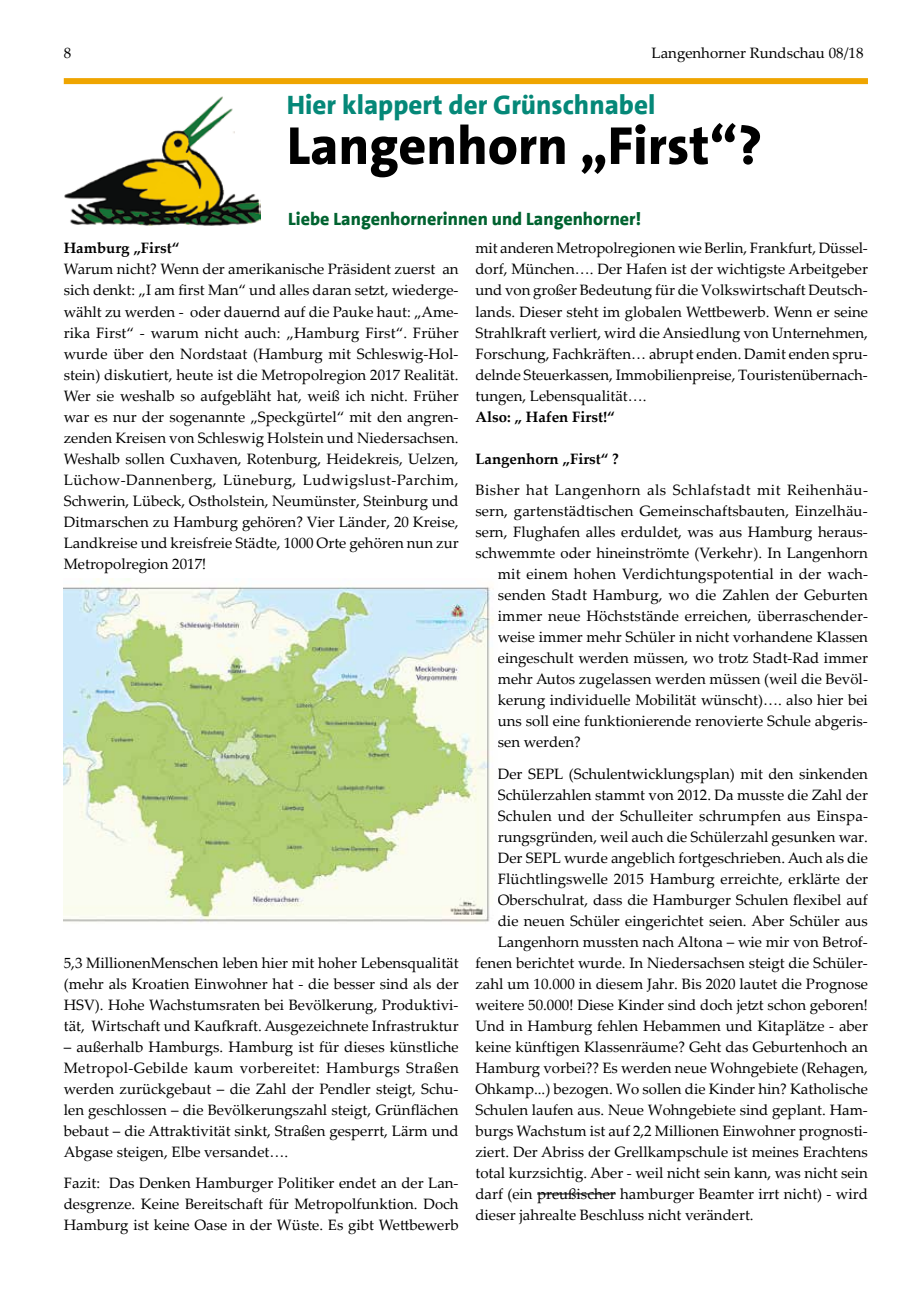
<style>
.page{position:relative;width:919px;height:1289px;background:#fff}
.page>*{position:absolute;margin:0;border:0;box-sizing:border-box;transform-origin:0 0}
.t1{font:800 54px "SPD The Sans";color:#000}
.t2{font:800 27px "SPD The Sans";color:#058878}
.t3{font:800 18px "SPD The Sans";color:#006330}
.t4{font:15px/21px "Palatino Linotype";color:#000;text-align:justify}
.t5{font:700 15px "Palatino Linotype";color:#000}
.t6{font:15px "Palatino Linotype";letter-spacing:.03em;color:#000}
</style>
<div class="page">
<div style="left:64px;top:78px;width:803px;height:6px;background:#efa500"></div>
<img style="left:64px;top:96px;width:196px;height:130px">
<hr style="left:537px;top:1193px;width:79px;height:1px;background:#000">
<img style="left:64px;top:578px;width:430px;height:345px">
<p class="t4" style="left:64px;top:42px;width:9px">8</p>
<p class="t4" style="left:651px;top:42px;width:213px">Langenhorner Rundschau 08/18</p>
<h2 class="t2" style="left:287px;top:87px;width:370px">Hier klappert der Grünschnabel</h2>
<h1 class="t1" style="left:287px;top:111px;width:476px">Langenhorn „First“?</h1>
<p class="t3" style="left:288px;top:207px;width:355px">Liebe Langenhornerinnen und Langenhorner!</p>
<p class="t5" style="left:64px;top:238px;width:117px">Hamburg „First“</p>
<p class="t4" style="left:64px;top:258px;width:396px">Warum nicht? Wenn der amerikanische Präsident zuerst an sich denkt: „I am first Man“ und alles daran setzt, wiederge&shy;wählt zu werden - oder dauernd auf die Pauke haut: „Ame&shy;rika First“ - warum nicht auch: „Hamburg First“. Früher wurde über den Nordstaat (Hamburg mit Schleswig-Hol&shy;stein) diskutiert, heute ist die Metropolregion 2017 Realität.<br>Wer sie weshalb so aufgebläht hat, weiß ich nicht. Früher war es nur der sogenannte „Speckgürtel“ mit den angren&shy;zenden Kreisen von Schleswig Holstein und Niedersachsen.<br>Weshalb sollen Cuxhaven, Rotenburg, Heidekreis, Uelzen, Lüchow-Dannenberg, Lüneburg, Ludwigslust-Parchim, Schwerin, Lübeck, Ostholstein, Neumünster, Steinburg und Ditmarschen zu Hamburg gehören? Vier Länder, 20 Kreise, Landkreise und kreisfreie Städte, 1000 Orte gehören nun zur Metropolregion 2017!</p>
<p class="t4" style="left:64px;top:951px;width:396px">5,3 MillionenMenschen leben hier mit hoher Lebensqualität (mehr als Kroatien Einwohner hat - die besser sind als der HSV). Hohe Wachstumsraten bei Bevölkerung, Produktivi&shy;tät, Wirtschaft und Kaufkraft. Ausgezeichnete Infrastruktur</p>
<p class="t4" style="left:64px;top:1035px;width:396px">– außerhalb Hamburgs. Hamburg ist für dieses künstliche Metropol-Gebilde kaum vorbereitet: Hamburgs Straßen werden zurückgebaut – die Zahl der Pendler steigt, Schu&shy;len geschlossen – die Bevölkerungszahl steigt, Grünflächen bebaut – die Attraktivität sinkt, Straßen gesperrt, Lärm und Abgase steigen, Elbe versandet….</p>
<p class="t4" style="left:64px;top:1172px;width:396px">Fazit: Das Denken Hamburger Politiker endet an der Lan&shy;desgrenze. Keine Bereitschaft für Metropolfunktion. Doch Hamburg ist keine Oase in der Wüste. Es gibt Wettbewerb</p>
<p class="t4" style="left:475px;top:237px;width:394px">mit anderen Metropolregionen wie Berlin, Frankfurt, Düssel&shy;dorf, München…. Der Hafen ist der wichtigste Arbeitgeber und von großer Bedeutung für die Volkswirtschaft Deutsch&shy;lands. Dieser steht im globalen Wettbewerb. Wenn er seine Strahlkraft verliert, wird die Ansiedlung von Unternehmen, Forschung, Fachkräften… abrupt enden. Damit enden spru&shy;delnde Steuerkassen, Immobilienpreise, Touristenübernach&shy;tungen, Lebensqualität….</p>
<p class="t5" style="left:475px;top:406px;width:141px">Also: „ Hafen First!“</p>
<p class="t5" style="left:475px;top:448px;width:145px">Langenhorn „First“ ?</p>
<p class="t6" style="left:475px;top:479px;width:394px">Bisher hat Langenhorn als Schlafstadt mit Reihenhäu-</p>
<p class="t4" style="left:475px;top:500px;width:394px">sern, gartenstädtischen Gemeinschaftsbauten, Einzelhäu-</p>
<p class="t4" style="left:475px;top:521px;width:394px">sern, Flughafen alles erduldet, was aus Hamburg heraus-</p>
<p class="t4" style="left:475px;top:542px;width:394px">schwemmte oder hineinströmte (Verkehr). In Langenhorn</p>
<p class="t4" style="left:498px;top:563px;width:372px">mit einem hohen Verdichtungspotential in der wach-</p>
<p class="t4" style="left:498px;top:584px;width:371px">senden Stadt Hamburg, wo die Zahlen der Geburten</p>
<p class="t4" style="left:498px;top:605px;width:372px">immer neue Höchststände erreichen, überraschender-</p>
<p class="t4" style="left:498px;top:626px;width:371px">weise immer mehr Schüler in nicht vorhandene Klassen</p>
<p class="t4" style="left:498px;top:647px;width:371px">eingeschult werden müssen, wo trotz Stadt-Rad immer</p>
<p class="t4" style="left:498px;top:668px;width:371px">mehr Autos zugelassen werden müssen (weil die Bevöl-</p>
<p class="t4" style="left:498px;top:689px;width:371px">kerung individuelle Mobilität wünscht)…. also hier bei</p>
<p class="t4" style="left:498px;top:710px;width:371px">uns soll eine funktionierende renovierte Schule abgeris-</p>
<p class="t4" style="left:498px;top:731px;width:85px">sen werden?</p>
<p class="t4" style="left:498px;top:762px;width:371px">Der SEPL (Schulentwicklungsplan) mit den sinkenden</p>
<p class="t4" style="left:498px;top:783px;width:371px">Schülerzahlen stammt von 2012. Da musste die Zahl der</p>
<p class="t4" style="left:498px;top:804px;width:372px">Schulen und der Schulleiter schrumpfen aus Einspa-</p>
<p class="t4" style="left:498px;top:825px;width:371px">rungsgründen, weil auch die Schülerzahl gesunken war.</p>
<p class="t4" style="left:498px;top:846px;width:371px">Der SEPL wurde angeblich fortgeschrieben. Auch als die</p>
<p class="t4" style="left:498px;top:867px;width:372px">Flüchtlingswelle 2015 Hamburg erreichte, erklärte der</p>
<p class="t4" style="left:498px;top:888px;width:371px">Oberschulrat, dass die Hamburger Schulen flexibel auf</p>
<p class="t4" style="left:498px;top:909px;width:371px">die neuen Schüler eingerichtet seien. Aber Schüler aus</p>
<p class="t4" style="left:498px;top:930px;width:371px">Langenhorn mussten nach Altona – wie mir von Betrof-</p>
<p class="t4" style="left:475px;top:951px;width:394px">fenen berichtet wurde. In Niedersachsen steigt die Schüler-</p>
<p class="t4" style="left:475px;top:972px;width:394px">zahl um 10.000 in diesem Jahr. Bis 2020 lautet die Prognose</p>
<p class="t4" style="left:475px;top:993px;width:394px">weitere 50.000! Diese Kinder sind doch jetzt schon geboren!</p>
<p class="t4" style="left:475px;top:1014px;width:394px">Und in Hamburg fehlen Hebammen und Kitaplätze - aber</p>
<p class="t4" style="left:475px;top:1035px;width:394px">keine künftigen Klassenräume? Geht das Geburtenhoch an</p>
<p class="t4" style="left:475px;top:1056px;width:394px">Hamburg vorbei?? Es werden neue Wohngebiete (Rehagen,</p>
<p class="t4" style="left:475px;top:1077px;width:394px">Ohkamp...) bezogen. Wo sollen die Kinder hin? Katholische</p>
<p class="t4" style="left:475px;top:1098px;width:394px">Schulen laufen aus. Neue Wohngebiete sind geplant. Ham-</p>
<p class="t4" style="left:475px;top:1119px;width:394px">burgs Wachstum ist auf 2,2 Millionen Einwohner prognosti-</p>
<p class="t4" style="left:475px;top:1140px;width:394px">ziert. Der Abriss der Grellkampschule ist meines Erachtens</p>
<p class="t4" style="left:475px;top:1161px;width:394px">total kurzsichtig. Aber - weil nicht sein kann, was nicht sein</p>
<p class="t4" style="left:475px;top:1182px;width:394px">darf (ein preußischer hamburger Beamter irrt nicht) - wird</p>
<p class="t4" style="left:475px;top:1203px;width:280px">dieser jahrealte Beschluss nicht verändert.</p>
</div>
